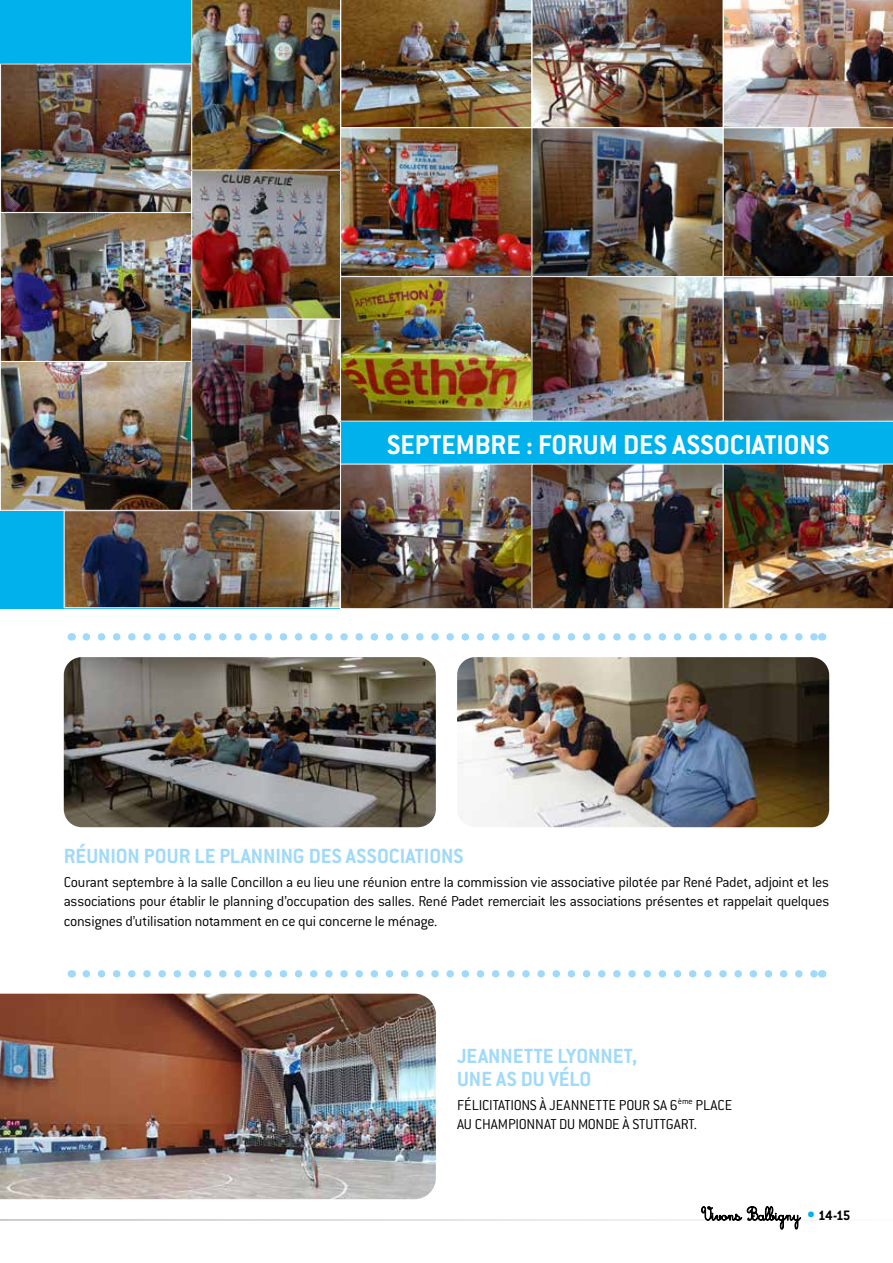
<style>
.page{position:relative;width:893px;height:1263px;background:#fff}
.page>*{position:absolute;margin:0;border:0;box-sizing:border-box;transform-origin:0 0}
.t1{font:700 30px "Conduit ITC";color:#fff}
.t2{font:700 22.5px/22.5px "Conduit ITC";color:#a1daf8}
.t3{font:300 15.75px/19.5px "Conduit ITC";letter-spacing:-.01em;color:#000;text-align:justify}
.t4{font:700 15px "Conduit ITC";color:#000}
.s1{font-size:18px;color:#00b1eb}
</style>
<div class="page">
<div style="left:0;top:0;width:893px;height:608px;background:#00b1eb"></div>
<img style="left:2px;top:66px;width:188px;height:443px">
<div style="left:0;top:212px;width:192px;height:150px;border:1px solid #fff"></div>
<div style="left:0;top:361px;width:192px;height:150px;border:1px solid #fff"></div>
<img style="left:193px;top:422px;width:146px;height:87px">
<div style="left:0;top:64px;width:192px;height:149px;border:1px solid #fff"></div>
<svg style="left:701px;top:1206px;width:101px;height:24px"></svg>
<img style="left:457px;top:657px;width:372px;height:170px">
<img style="left:64px;top:657px;width:372px;height:170px">
<img style="left:342px;top:466px;width:380px;height:141px">
<div style="left:340px;top:464px;width:192px;height:145px;border:1px solid #fff"></div>
<div style="left:531px;top:464px;width:193px;height:145px;border:1px solid #fff"></div>
<img style="left:723px;top:464px;width:170px;height:145px">
<img style="left:191px;top:0;width:702px;height:422px">
<svg style="left:86px;top:970px;width:728px;height:7px"></svg>
<svg style="left:86px;top:633px;width:728px;height:8px"></svg>
<img style="left:66px;top:512px;width:272px;height:94px">
<div style="left:64px;top:510px;width:276px;height:98px;border:1px solid #fff"></div>
<img style="left:0;top:994px;width:436px;height:205px">
<h1 class="t1" style="left:387px;top:427px;width:443px">SEPTEMBRE : FORUM DES ASSOCIATIONS</h1>
<h2 class="t2" style="left:64px;top:844px;width:401px">RÉUNION POUR LE PLANNING DES ASSOCIATIONS</h2>
<p class="t3" style="left:64px;top:872px;width:767px">Courant septembre à la salle Concillon a eu lieu une réunion entre la commission vie associative pilotée par René Padet, adjoint et les associations pour établir le planning d’occupation des salles. René Padet remerciait les associations présentes et rappelait quelques consignes d’utilisation notamment en ce qui concerne le ménage.</p>
<h2 class="t2" style="left:457px;top:1044px;width:182px">JEANNETTE LYONNET,<br>UNE AS DU VÉLO</h2>
<p class="t3" style="left:457px;top:1095px;width:277px">FÉLICITATIONS À JEANNETTE POUR SA 6<sup>ème</sup> PLACE<br>AU CHAMPIONNAT DU MONDE À STUTTGART.</p>
<p class="t4" style="left:807px;top:1207px;width:45px"><span class="s1">•</span> 14-15</p>
</div>
